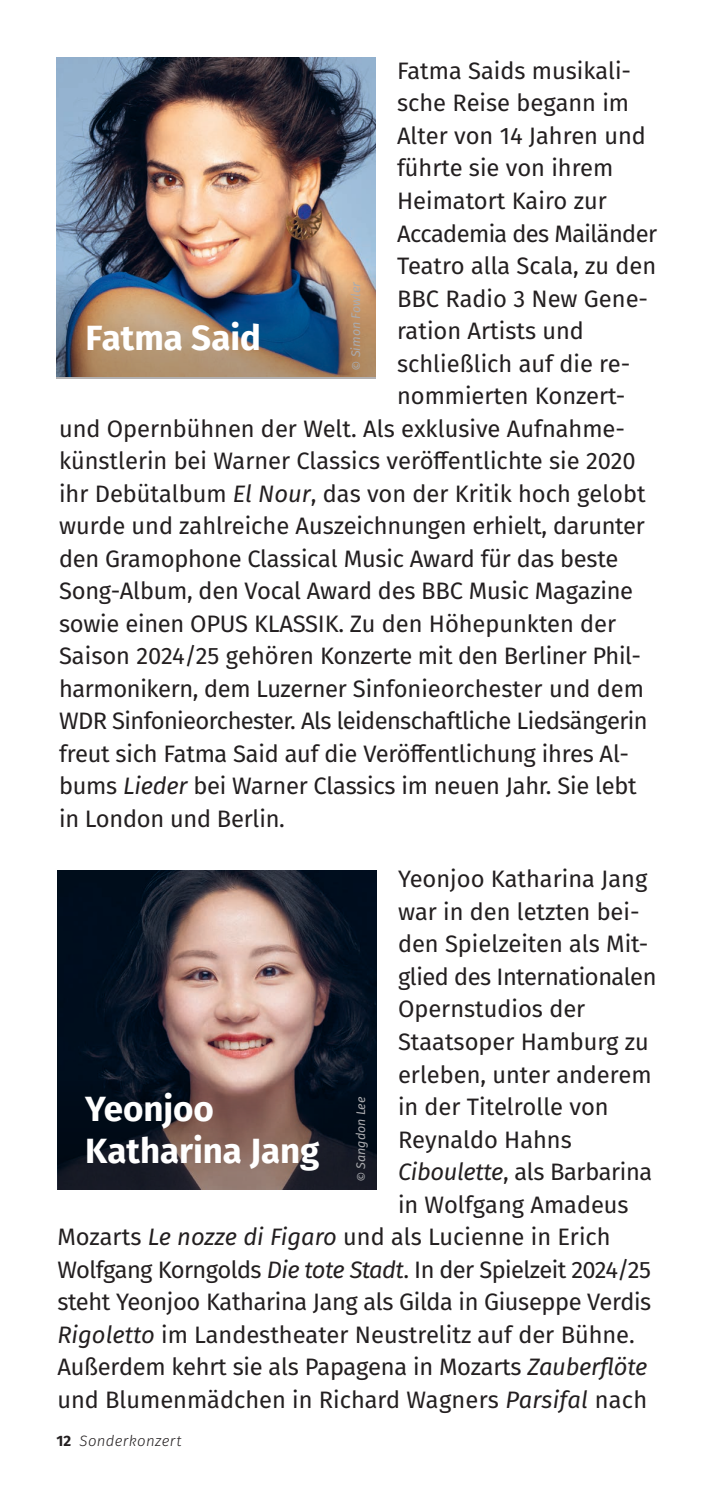
<style>
.page{position:relative;width:709px;height:1489px;background:#fff}
.page>*{position:absolute;margin:0;border:0;box-sizing:border-box;transform-origin:0 0}
.Künstler-Bio___Headline{font:700 35px "Fira Sans";color:#fff}
.Fließtext{font:23.75px/32.5px "Fira Sans";letter-spacing:-.005em;color:#231f20}
.Fließtext-2{font:23.75px "Fira Sans";letter-spacing:-.025em;color:#231f20}
.t1{font:italic 300 15px "Fira Sans";letter-spacing:.025em;color:#231f20}
.Fotocredit{font:italic 12.5px "Fira Sans";color:#aaabaf}
.s1{font-style:italic}
.s2{font-weight:700;font-style:normal}
</style>
<div class="page">
<img style="left:57px;top:57px;width:319px;height:213px">
<img style="left:57px;top:270px;width:319px;height:108px">
<img style="left:57px;top:870px;width:319px;height:319px">
<svg style="left:58px;top:1081px;width:319px;height:108px;background:#393135"></svg>
<p class="Fließtext" style="left:397px;top:54px;width:236px">Fatma Saids musikali-</p>
<p class="Fließtext" style="left:397px;top:86px;width:233px">sche Reise begann im</p>
<p class="Fließtext" style="left:397px;top:119px;width:250px">Alter von 14 Jahren und</p>
<p class="Fließtext" style="left:397px;top:151px;width:218px">führte sie von ihrem</p>
<p class="Fließtext" style="left:397px;top:184px;width:211px">Heimatort Kairo zur</p>
<p class="Fließtext-2" style="left:397px;top:215px;width:261px">Accademia des Mailänder</p>
<p class="Fließtext" style="left:397px;top:249px;width:260px">Teatro alla Scala, zu den</p>
<p class="Fließtext" style="left:397px;top:281px;width:253px">BBC Radio 3 New Gene-</p>
<p class="Fließtext" style="left:397px;top:314px;width:188px">ration Artists und</p>
<p class="Fließtext" style="left:397px;top:346px;width:235px">schließlich auf die re-</p>
<p class="Fließtext" style="left:397px;top:379px;width:230px">nommierten Konzert-</p>
<p class="Fließtext" style="left:59px;top:411px;width:567px">und Opernbühnen der Welt. Als exklusive Aufnahme-</p>
<p class="Fließtext" style="left:59px;top:444px;width:578px">künstlerin bei Warner Classics veröffentlichte sie 2020</p>
<p class="Fließtext" style="left:59px;top:476px;width:588px">ihr Debütalbum <span class="s1">El Nour</span>, das von der Kritik hoch gelobt</p>
<p class="Fließtext" style="left:59px;top:509px;width:587px">wurde und zahlreiche Auszeichnungen erhielt, darunter</p>
<p class="Fließtext" style="left:59px;top:541px;width:561px">den Gramophone Classical Music Award für das beste</p>
<p class="Fließtext" style="left:59px;top:574px;width:575px">Song-Album, den Vocal Award des BBC Music Magazine</p>
<p class="Fließtext" style="left:59px;top:606px;width:558px">sowie einen OPUS KLASSIK. Zu den Höhepunkten der</p>
<p class="Fließtext" style="left:59px;top:639px;width:583px">Saison 2024/25 gehören Konzerte mit den Berliner Phil-</p>
<p class="Fließtext" style="left:59px;top:671px;width:586px">harmonikern, dem Luzerner Sinfonieorchester und dem</p>
<p class="Fließtext-2" style="left:59px;top:703px;width:590px">WDR Sinfonieorchester. Als leidenschaftliche Liedsängerin</p>
<p class="Fließtext" style="left:59px;top:736px;width:571px">freut sich Fatma Said auf die Veröffentlichung ihres Al-</p>
<p class="Fließtext" style="left:59px;top:769px;width:579px">bums <span class="s1">Lieder</span> bei Warner Classics im neuen Jahr. Sie lebt</p>
<p class="Fließtext" style="left:59px;top:801px;width:227px">in London und Berlin.</p>
<p class="Fotocredit" style="left:346px;top:370px;width:90px;rotate:-90deg">© Simon Fowler</p>
<p class="Künstler-Bio___Headline" style="left:86px;top:308px;width:177px">Fatma Said</p>
<p class="Fließtext" style="left:398px;top:862px;width:260px">Yeonjoo Katharina Jang war in den letzten bei&shy;den Spielzeiten als Mit&shy;glied des Internationalen<br>Opernstudios der<br>Staatsoper Hamburg zu erleben, unter anderem in der Titelrolle von<br>Reynaldo Hahns</p>
<p class="Fließtext" style="left:398px;top:1154px;width:256px"><span class="s1">Ciboulette</span>, als Barbarina</p>
<p class="Fließtext" style="left:398px;top:1187px;width:232px">in Wolfgang Amadeus</p>
<p class="Fließtext" style="left:57px;top:1219px;width:555px">Mozarts <span class="s1">Le nozze di Figaro</span> und als Lucienne in Erich</p>
<p class="Fließtext-2" style="left:57px;top:1251px;width:595px">Wolfgang Korngolds <span class="s1">Die tote Stadt</span>. In der Spielzeit 2024/25</p>
<p class="Fließtext" style="left:57px;top:1284px;width:595px">steht Yeonjoo Katharina Jang als Gilda in Giuseppe Verdis</p>
<p class="Fließtext" style="left:57px;top:1317px;width:579px"><span class="s1">Rigoletto</span> im Landestheater Neustrelitz auf der Bühne.</p>
<p class="Fließtext" style="left:57px;top:1349px;width:591px">Außerdem kehrt sie als Papagena in Mozarts <span class="s1">Zauberflöte</span></p>
<p class="Fließtext" style="left:57px;top:1382px;width:591px">und Blumenmädchen in Richard Wagners <span class="s1">Parsifal</span> nach</p>
<p class="Künstler-Bio___Headline" style="left:85px;top:1079px;width:130px">Yeonjoo</p>
<p class="Künstler-Bio___Headline" style="left:85px;top:1121px;width:236px">Katharina Jang</p>
<p class="Fotocredit" style="left:351px;top:1181px;width:87px;rotate:-90deg">© Sangdon Lee</p>
<p class="t1" style="left:56px;top:1430px;width:127px"><span class="s2">12</span> Sonderkonzert</p>
</div>
